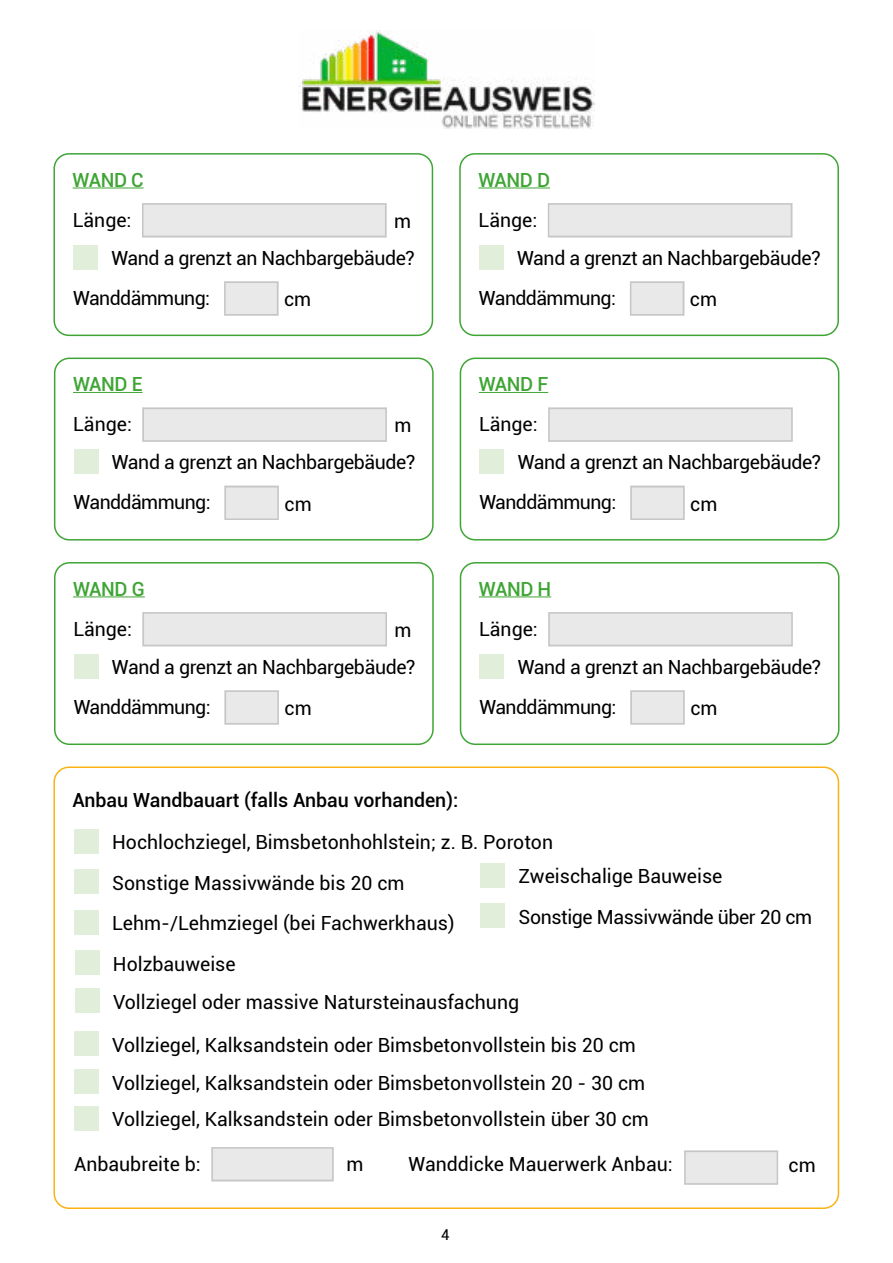
<style>
.page{position:relative;width:893px;height:1263px;background:#fff}
.page>*{position:absolute;margin:0;border:0;box-sizing:border-box;transform-origin:0 0}
.t1{font:19.5px/34px "Roboto";color:#000}
.t2{font:19.5px/38.2px "Roboto";letter-spacing:-.02em;color:#000}
.t3{font:19.5px "Roboto";letter-spacing:-.03em;color:#000}
.t4{font:500 19.5px "Roboto";color:#000}
.t5{font:500 19.5px "Roboto";letter-spacing:-.02em;color:#3fa535}
.t6{font:15px "Roboto";color:#000}
</style>
<div class="page">
<img style="left:299px;top:31px;width:295px;height:97px">
<div style="left:53px;top:766px;width:786px;height:443px;border:2px solid #fab313;border-radius:15px"></div>
<div style="left:53px;top:153px;width:380px;height:183px;border:2px solid #3fa535;border-radius:15px"></div>
<hr style="left:73px;top:187px;width:71px;height:1px;background:#3fa535">
<div style="left:459px;top:153px;width:380px;height:183px;border:2px solid #3fa535;border-radius:15px"></div>
<hr style="left:478px;top:187px;width:72px;height:1px;background:#3fa535">
<div style="left:54px;top:358px;width:380px;height:182px;border:2px solid #3fa535;border-radius:15px"></div>
<hr style="left:73px;top:392px;width:69px;height:1px;background:#3fa535">
<div style="left:460px;top:358px;width:379px;height:182px;border:2px solid #3fa535;border-radius:15px"></div>
<hr style="left:479px;top:392px;width:69px;height:1px;background:#3fa535">
<div style="left:54px;top:562px;width:380px;height:183px;border:2px solid #3fa535;border-radius:15px"></div>
<hr style="left:73px;top:596px;width:72px;height:1px;background:#3fa535">
<div style="left:460px;top:562px;width:379px;height:183px;border:2px solid #3fa535;border-radius:15px"></div>
<hr style="left:479px;top:596px;width:72px;height:1px;background:#3fa535">
<div style="left:74px;top:829px;width:25px;height:24px;background:#e1eed9"></div>
<div style="left:480px;top:863px;width:25px;height:24px;background:#e1eed9"></div>
<div style="left:74px;top:870px;width:25px;height:24px;background:#e1eed9"></div>
<div style="left:480px;top:904px;width:25px;height:24px;background:#e1eed9"></div>
<div style="left:74px;top:910px;width:25px;height:24px;background:#e1eed9"></div>
<div style="left:142px;top:203px;width:244px;height:34px;background:#e9e9e9"></div>
<div style="left:142px;top:203px;width:244px;height:34px;border:1px solid #c6c6c6"></div>
<div style="left:73px;top:245px;width:25px;height:24px;background:#e1eed9"></div>
<div style="left:224px;top:281px;width:54px;height:34px;background:#e9e9e9"></div>
<div style="left:224px;top:281px;width:54px;height:34px;border:2px solid #c6c6c6"></div>
<div style="left:548px;top:203px;width:244px;height:34px;background:#e9e9e9"></div>
<div style="left:548px;top:203px;width:244px;height:34px;border:1px solid #c6c6c6"></div>
<div style="left:479px;top:245px;width:25px;height:24px;background:#e1eed9"></div>
<div style="left:630px;top:281px;width:54px;height:34px;background:#e9e9e9"></div>
<div style="left:630px;top:281px;width:54px;height:34px;border:1px solid #c6c6c6"></div>
<div style="left:142px;top:408px;width:245px;height:34px;background:#e9e9e9"></div>
<div style="left:142px;top:408px;width:245px;height:34px;border:2px solid #c6c6c6"></div>
<div style="left:74px;top:449px;width:25px;height:25px;background:#e1eed9"></div>
<div style="left:225px;top:486px;width:54px;height:34px;background:#e9e9e9"></div>
<div style="left:225px;top:486px;width:54px;height:34px;border:1px solid #c6c6c6"></div>
<div style="left:548px;top:408px;width:245px;height:34px;background:#e9e9e9"></div>
<div style="left:548px;top:408px;width:245px;height:34px;border:2px solid #c6c6c6"></div>
<div style="left:479px;top:449px;width:25px;height:25px;background:#e1eed9"></div>
<div style="left:630px;top:486px;width:55px;height:34px;background:#e9e9e9"></div>
<div style="left:630px;top:486px;width:55px;height:34px;border:1px solid #c6c6c6"></div>
<div style="left:143px;top:612px;width:244px;height:34px;background:#e9e9e9"></div>
<div style="left:143px;top:612px;width:244px;height:34px;border:1px solid #c6c6c6"></div>
<div style="left:74px;top:654px;width:25px;height:24px;background:#e1eed9"></div>
<div style="left:225px;top:690px;width:54px;height:34px;background:#e9e9e9"></div>
<div style="left:225px;top:690px;width:54px;height:34px;border:2px solid #c6c6c6"></div>
<div style="left:548px;top:612px;width:245px;height:34px;background:#e9e9e9"></div>
<div style="left:548px;top:612px;width:245px;height:34px;border:1px solid #c6c6c6"></div>
<div style="left:479px;top:654px;width:25px;height:24px;background:#e1eed9"></div>
<div style="left:630px;top:690px;width:55px;height:34px;background:#e9e9e9"></div>
<div style="left:630px;top:690px;width:55px;height:34px;border:2px solid #c6c6c6"></div>
<div style="left:75px;top:989px;width:25px;height:24px;background:#e1eed9"></div>
<div style="left:75px;top:951px;width:25px;height:24px;background:#e1eed9"></div>
<div style="left:74px;top:1031px;width:25px;height:25px;background:#e1eed9"></div>
<div style="left:74px;top:1070px;width:25px;height:24px;background:#e1eed9"></div>
<div style="left:74px;top:1106px;width:25px;height:24px;background:#e1eed9"></div>
<div style="left:212px;top:1147px;width:122px;height:34px;background:#e9e9e9"></div>
<div style="left:212px;top:1147px;width:122px;height:34px;border:1px solid #c6c6c6"></div>
<div style="left:684px;top:1151px;width:94px;height:34px;background:#e9e9e9"></div>
<div style="left:684px;top:1151px;width:94px;height:34px;border:1px solid #c6c6c6"></div>
<p class="t5" style="left:73px;top:171px;width:73px">WAND C</p>
<p class="t2" style="left:111px;top:202px;width:305px;text-indent:-39px">Länge:<br>Wand a grenzt an Nachbargebäude?</p>
<p class="t3" style="left:73px;top:289px;width:138px">Wanddämmung:</p>
<p class="t1" style="left:284px;top:283px;width:29px">cm</p>
<p class="t1" style="left:394px;top:205px;width:19px">m</p>
<p class="t5" style="left:73px;top:376px;width:71px">WAND E</p>
<p class="t2" style="left:112px;top:406px;width:305px;text-indent:-39px">Länge:<br>Wand a grenzt an Nachbargebäude?</p>
<p class="t3" style="left:74px;top:494px;width:138px">Wanddämmung:</p>
<p class="t1" style="left:284px;top:488px;width:29px">cm</p>
<p class="t1" style="left:395px;top:410px;width:19px">m</p>
<p class="t5" style="left:73px;top:580px;width:73px">WAND G</p>
<p class="t2" style="left:112px;top:611px;width:305px;text-indent:-39px">Länge:<br>Wand a grenzt an Nachbargebäude?</p>
<p class="t3" style="left:74px;top:698px;width:138px">Wanddämmung:</p>
<p class="t1" style="left:285px;top:692px;width:29px">cm</p>
<p class="t1" style="left:395px;top:614px;width:19px">m</p>
<p class="t5" style="left:478px;top:171px;width:73px">WAND D</p>
<p class="t2" style="left:517px;top:202px;width:305px;text-indent:-39px">Länge:<br>Wand a grenzt an Nachbargebäude?</p>
<p class="t3" style="left:479px;top:289px;width:138px">Wanddämmung:</p>
<p class="t1" style="left:690px;top:283px;width:29px">cm</p>
<p class="t5" style="left:479px;top:376px;width:71px">WAND F</p>
<p class="t2" style="left:518px;top:406px;width:305px;text-indent:-39px">Länge:<br>Wand a grenzt an Nachbargebäude?</p>
<p class="t3" style="left:479px;top:494px;width:138px">Wanddämmung:</p>
<p class="t1" style="left:690px;top:488px;width:29px">cm</p>
<p class="t5" style="left:479px;top:580px;width:74px">WAND H</p>
<p class="t2" style="left:518px;top:611px;width:305px;text-indent:-39px">Länge:<br>Wand a grenzt an Nachbargebäude?</p>
<p class="t3" style="left:479px;top:698px;width:138px">Wanddämmung:</p>
<p class="t1" style="left:690px;top:692px;width:29px">cm</p>
<p class="t4" style="left:73px;top:792px;width:387px">Anbau Wandbauart (falls Anbau vorhanden):</p>
<p class="t1" style="left:518px;top:826px;width:205px;text-indent:-406px">Hochlochziegel, Bimsbetonhohlstein; z. B. Poroton<br>Zweischalige Bauweise</p>
<p class="t1" style="left:112px;top:864px;width:344px;line-height:40.3px">Sonstige Massivwände bis 20 cm<br>Lehm-/Lehmziegel (bei Fachwerkhaus)</p>
<p class="t2" style="left:518px;top:899px;width:295px">Sonstige Massivwände über 20 cm</p>
<p class="t1" style="left:113px;top:948px;width:124px">Holzbauweise</p>
<p class="t1" style="left:113px;top:986px;width:408px">Vollziegel oder massive Natursteinausfachung</p>
<p class="t1" style="left:112px;top:1027px;width:535px;line-height:38.2px">Vollziegel, Kalksandstein oder Bimsbetonvollstein bis 20 cm<br>Vollziegel, Kalksandstein oder Bimsbetonvollstein 20 - 30 cm</p>
<p class="t1" style="left:112px;top:1104px;width:538px">Vollziegel, Kalksandstein oder Bimsbetonvollstein über 30 cm</p>
<p class="t1" style="left:74px;top:1148px;width:128px">Anbaubreite b:</p>
<p class="t1" style="left:347px;top:1149px;width:19px">m</p>
<p class="t1" style="left:409px;top:1148px;width:266px">Wanddicke Mauerwerk Anbau:</p>
<p class="t1" style="left:788px;top:1149px;width:29px">cm</p>
<p class="t6" style="left:441px;top:1228px;width:10px">4</p>
</div>
